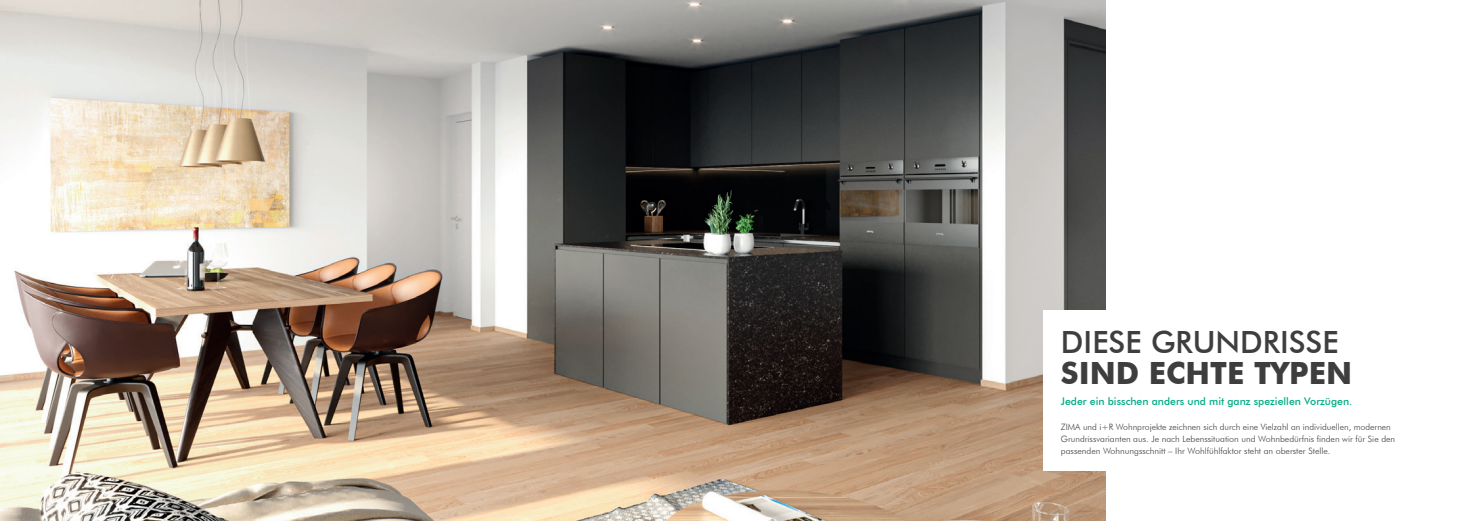
<style>
.page{position:relative;width:1474px;height:521px;background:#fff}
.page>*{position:absolute;margin:0;border:0;box-sizing:border-box;transform-origin:0 0}
.t1{font:500 30.62px "Futura BT";color:#3e3e3f}
.t2{font:700 30.62px "Futura BT";color:#3e3e3f}
.t3{font:500 10.5px "Futura BT";color:#00ac85}
.t4{font:300 8.75px/12.2px "Futura BT";color:#3e3e3f}
</style>
<div class="page">
<img style="left:0;top:0;width:1105px;height:521px">
<div style="left:1043px;top:311px;width:381px;height:160px;background:#fff"></div>
<h1 class="t1" style="left:1060px;top:324px;width:279px">DIESE GRUNDRISSE</h1>
<h1 class="t2" style="left:1060px;top:354px;width:293px">SIND ECHTE TYPEN</h1>
<p class="t3" style="left:1060px;top:395px;width:293px">Jeder ein bisschen anders und mit ganz speziellen Vorzügen.</p>
<p class="t4" style="left:1060px;top:420px;width:336px">ZIMA und i+R Wohnprojekte zeichnen sich durch eine Vielzahl an individuellen, modernen<br>Grundrissvarianten aus. Je nach Lebenssituation und Wohnbedürfnis finden wir für Sie den passenden Wohnungsschnitt – Ihr Wohlfühlfaktor steht an oberster Stelle.</p>
</div>
